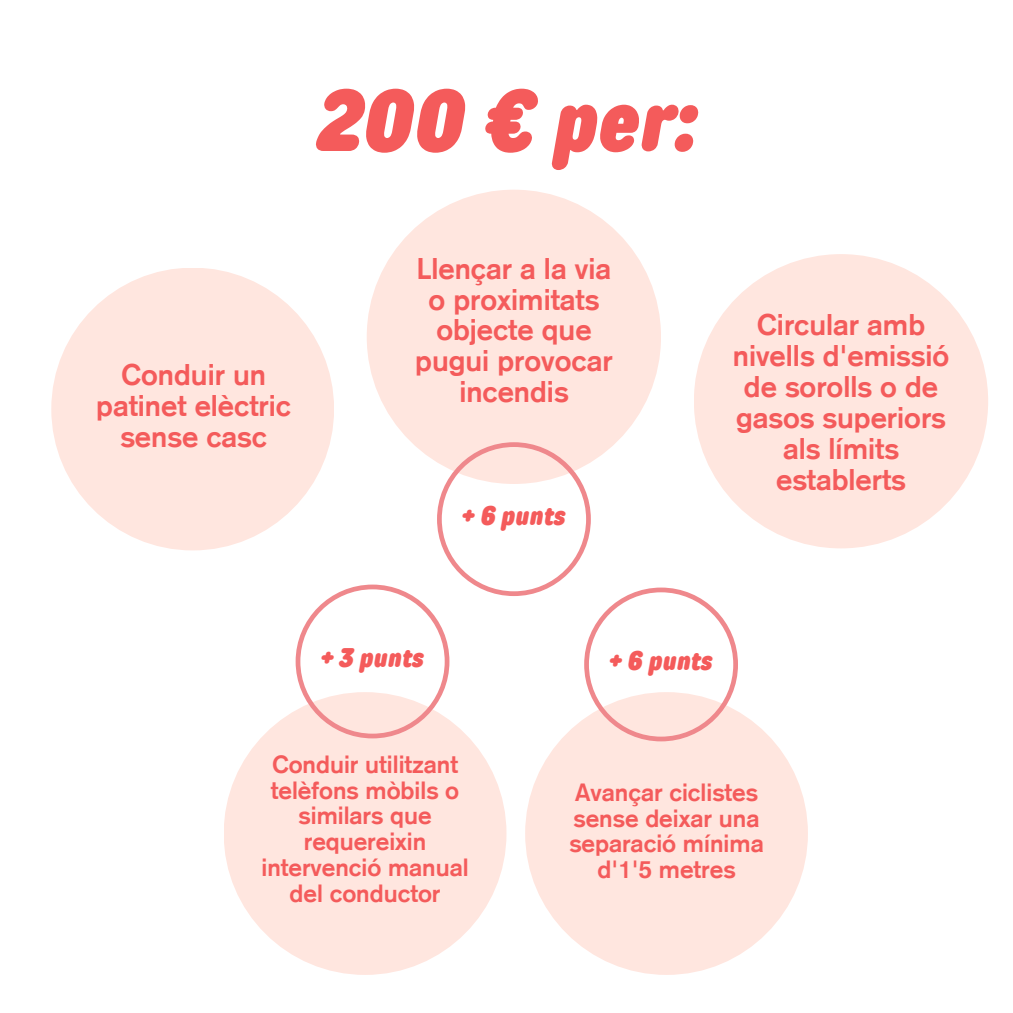
<style>
.page{position:relative;width:1013px;height:1013px;background:#fff}
.page>*{position:absolute;margin:0;border:0;box-sizing:border-box;transform-origin:0 0}
.t1{font:italic 900 86.5px "TT Rounds Condensed";color:#f45b5b}
.t2{font:700 29.12px/30.9px "Akzidenz Grotesk";color:#f45b5b;text-align:center}
.t3{font:italic 900 26.88px "TT Rounds Condensed";color:#f45b5b}
.t4{font:700 24.38px/25.8px "Akzidenz Grotesk";color:#f45b5b;text-align:center}
.t5{font:700 24.25px/25.8px "Akzidenz Grotesk";color:#f45b5b;text-align:center}
</style>
<div class="page">
<div style="left:51px;top:268px;width:283px;height:282px;background:#ffe6df;border-radius:50%"></div>
<div style="left:367px;top:190px;width:294px;height:294px;background:#ffe6df;border-radius:50%"></div>
<div style="left:694px;top:254px;width:294px;height:294px;background:#ffe6df;border-radius:50%"></div>
<div style="left:224px;top:692px;width:282px;height:282px;background:#ffe6df;border-radius:50%"></div>
<div style="left:525px;top:692px;width:283px;height:282px;background:#ffe6df;border-radius:50%"></div>
<svg style="left:295px;top:442px;width:443px;height:299px"></svg>
<h1 class="t1" style="left:318px;top:69px;width:381px">200 € per:</h1>
<p class="t2" style="left:96px;top:362px;width:196px">Conduir un patinet elèctric sense casc</p>
<p class="t2" style="left:415px;top:255px;width:199px">Llençar a la via o proximitats objecte que pugui provocar incendis</p>
<p class="t3" style="left:462px;top:499px;width:105px">+ 6 punts</p>
<p class="t2" style="left:732px;top:312px;width:218px">Circular amb nivells d'emissió de sorolls o de gasos superiors als límits establerts</p>
<p class="t3" style="left:321px;top:641px;width:104px">+ 3 punts</p>
<p class="t3" style="left:609px;top:644px;width:105px">+ 6 punts</p>
<p class="t5" style="left:261px;top:753px;width:209px">Conduir utilitzant telèfons mòbils o similars que requereixin intervenció manual del conductor</p>
<p class="t4" style="left:569px;top:781px;width:196px">Avançar ciclistes sense deixar una separació mínima d'1'5 metres</p>
</div>
